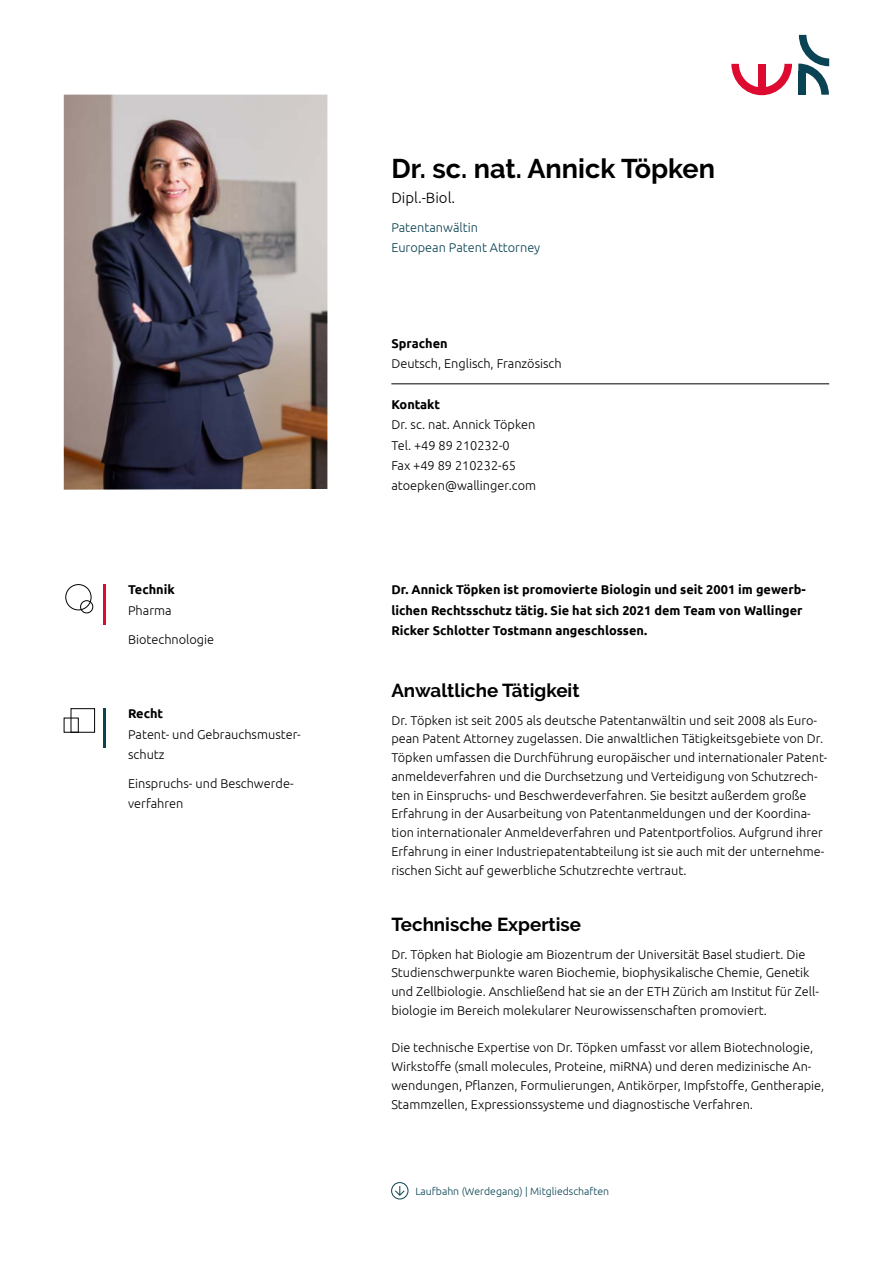
<style>
.page{position:relative;width:893px;height:1263px;background:#fff}
.page>*{position:absolute;margin:0;border:0;box-sizing:border-box;transform-origin:0 0}
.t1{font:700 27px "Raleway";color:#000}
.t2{font:700 18.75px "Raleway";color:#000}
.t3{font:300 15px "Ubuntu";color:#000}
.t4{font:300 12.75px/18.8px "Ubuntu";color:#000}
.t5{font:700 12.75px/20.2px "Ubuntu";color:#000}
.t6{font:300 12.75px/20.2px "Ubuntu";color:#0a4353}
.t7{font:300 10.5px "Ubuntu";color:#0a4353}
</style>
<div class="page">
<svg style="left:731px;top:64px;width:61px;height:31px"></svg>
<div style="left:758px;top:64px;width:8px;height:31px;background:#dd0b2f"></div>
<svg style="left:798px;top:35px;width:31px;height:60px"></svg>
<div style="left:391px;top:1182px;width:17px;height:17px;border:1px solid #0a4353;border-radius:50%"></div>
<svg style="left:395px;top:1186px;width:10px;height:10px"></svg>
<hr style="left:391px;top:383px;width:438px;height:1px;background:#000">
<div style="left:65px;top:584px;width:26px;height:26px;border:1px solid #000;border-radius:50%"></div>
<div style="left:80px;top:600px;width:13px;height:13px;border:1px solid #000;border-radius:50%"></div>
<hr style="left:103px;top:584px;width:3px;height:41px;background:#dd0b2f">
<div style="left:71px;top:708px;width:24px;height:24px;border:1px solid #000"></div>
<div style="left:64px;top:718px;width:15px;height:14px;border:1px solid #000"></div>
<hr style="left:103px;top:708px;width:3px;height:40px;background:#0a4353">
<img style="left:64px;top:95px;width:263px;height:395px">
<p class="t5" style="left:128px;top:579px;width:48px">Technik</p>
<p class="t4" style="left:128px;top:600px;width:45px">Pharma</p>
<p class="t4" style="left:128px;top:629px;width:88px">Biotechnologie</p>
<p class="t5" style="left:128px;top:703px;width:37px">Recht</p>
<p class="t4" style="left:128px;top:723px;width:174px;line-height:20.2px">Patent- und Gebrauchsmuster&shy;schutz</p>
<p class="t4" style="left:128px;top:773px;width:167px;line-height:20.2px">Einspruchs- und Beschwerde&shy;verfahren</p>
<h1 class="t1" style="left:391px;top:153px;width:325px">Dr. sc. nat. Annick Töpken</h1>
<p class="t3" style="left:391px;top:188px;width:65px">Dipl.-Biol.</p>
<p class="t6" style="left:391px;top:217px;width:150px">Patentanwältin<br>European Patent Attorney</p>
<p class="t5" style="left:391px;top:333px;width:58px">Sprachen</p>
<p class="t4" style="left:391px;top:354px;width:172px">Deutsch, Englisch, Französisch</p>
<p class="t5" style="left:391px;top:394px;width:50px">Kontakt</p>
<p class="t4" style="left:391px;top:414px;width:146px;line-height:20.2px">Dr. sc. nat. Annick Töpken<br>Tel. +49 89 210232-0<br>Fax +49 89 210232-65 atoepken@wallinger.com</p>
<p class="t5" style="left:391px;top:579px;width:416px">Dr. Annick Töpken ist promovierte Biologin und seit 2001 im gewerb&shy;lichen Rechtsschutz tätig. Sie hat sich 2021 dem Team von Wallinger<br>Ricker Schlotter Tostmann angeschlossen.</p>
<h2 class="t2" style="left:391px;top:680px;width:190px">Anwaltliche Tätigkeit</h2>
<p class="t4" style="left:391px;top:710px;width:437px">Dr. Töpken ist seit 2005 als deutsche Patentanwältin und seit 2008 als Euro&shy;pean Patent Attorney zugelassen. Die anwaltlichen Tätigkeitsgebiete von Dr.<br>Töpken umfassen die Durchführung europäischer und internationaler Patent&shy;anmeldeverfahren und die Durchsetzung und Verteidigung von Schutzrech&shy;ten in Einspruchs- und Beschwerdeverfahren. Sie besitzt außerdem große Erfahrung in der Ausarbeitung von Patentanmeldungen und der Koordina&shy;tion internationaler Anmeldeverfahren und Patentportfolios. Aufgrund ihrer Erfahrung in einer Industriepatentabteilung ist sie auch mit der unternehme&shy;rischen Sicht auf gewerbliche Schutzrechte vertraut.</p>
<h2 class="t2" style="left:391px;top:914px;width:191px">Technische Expertise</h2>
<p class="t4" style="left:391px;top:944px;width:429px">Dr. Töpken hat Biologie am Biozentrum der Universität Basel studiert. Die Studienschwerpunkte waren Biochemie, biophysikalische Chemie, Genetik und Zellbiologie. Anschließend hat sie an der ETH Zürich am Institut für Zell&shy;biologie im Bereich molekularer Neurowissenschaften promoviert.</p>
<p class="t4" style="left:391px;top:1038px;width:434px">Die technische Expertise von Dr. Töpken umfasst vor allem Biotechnologie, Wirkstoffe (small molecules, Proteine, miRNA) und deren medizinische An&shy;wendungen, Pflanzen, Formulierungen, Antikörper, Impfstoffe, Gentherapie, Stammzellen, Expressionssysteme und diagnostische Verfahren.</p>
<p class="t7" style="left:415px;top:1185px;width:195px">Laufbahn (Werdegang) | Mitgliedschaften</p>
</div>
